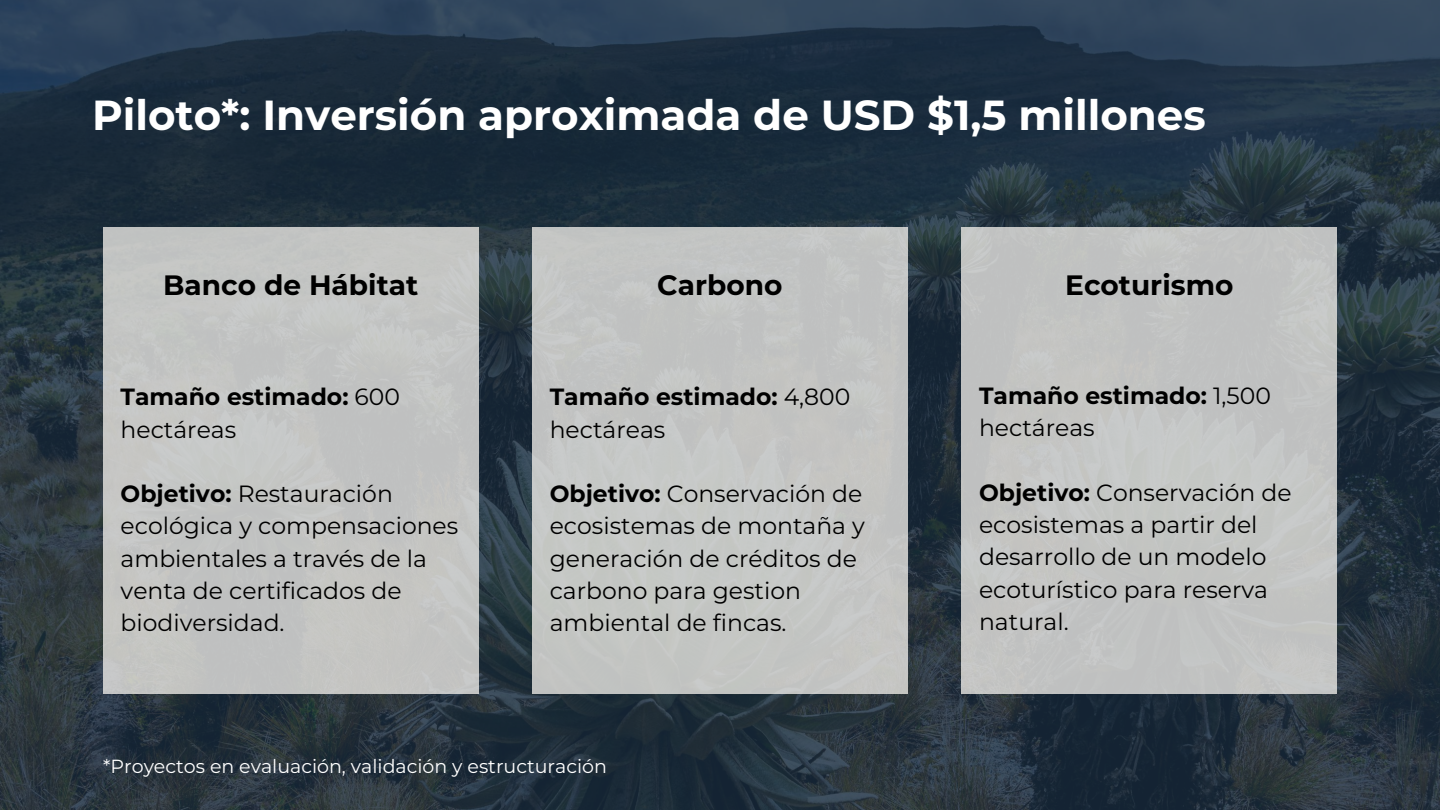
<style>
.page{position:relative;width:1440px;height:810px;background:#fff}
.page>*{position:absolute;margin:0;border:0;box-sizing:border-box;transform-origin:0 0}
.t1{font:700 42px "Montserrat";color:#fff}
.t2{font:700 28px "Montserrat";color:#000}
.t3{font:23.5px/32.2px "Montserrat";color:#000}
.t4{font:700 23.5px/32.2px "Montserrat";color:#000}
.t5{font:19px "Montserrat";color:#fff}
.s1{font-weight:400}
.s2{font-weight:700}
</style>
<div class="page">
<img style="left:0;top:0;width:1440px;height:810px">
<div style="left:103px;top:227px;width:376px;height:467px;background:#c4c4c2"></div>
<div style="left:532px;top:227px;width:376px;height:467px;background:#c4c5c3"></div>
<div style="left:962px;top:227px;width:375px;height:467px;background:#c2c4c2"></div>
<h1 class="t1" style="left:92px;top:90px;width:1115px">Piloto*: Inversión aproximada de USD $1,5 millones</h1>
<p class="t2" style="left:163px;top:268px;width:257px">Banco de Hábitat</p>
<p class="t2" style="left:657px;top:268px;width:127px">Carbono</p>
<p class="t2" style="left:1065px;top:268px;width:170px">Ecoturismo</p>
<p class="t4" style="left:121px;top:381px;width:281px">Tamaño estimado: <span class="s1">600 hectáreas</span></p>
<p class="t4" style="left:550px;top:381px;width:302px">Tamaño estimado: <span class="s1">4,800 hectáreas</span></p>
<p class="t4" style="left:979px;top:380px;width:293px">Tamaño estimado: <span class="s1">1,500 hectáreas</span></p>
<p class="t3" style="left:121px;top:478px;width:339px"><span class="s2">Objetivo:</span> Restauración ecológica y compensaciones ambientales a través de la venta de certificados de biodiversidad.</p>
<p class="t3" style="left:550px;top:478px;width:317px"><span class="s2">Objetivo:</span> Conservación de ecosistemas de montaña y generación de créditos de carbono para gestion ambiental de fincas.</p>
<p class="t3" style="left:979px;top:476px;width:314px"><span class="s2">Objetivo:</span> Conservación de ecosistemas a partir del desarrollo de un modelo ecoturístico para reserva natural.</p>
<p class="t5" style="left:103px;top:755px;width:505px">*Proyectos en evaluación, validación y estructuración</p>
</div>
